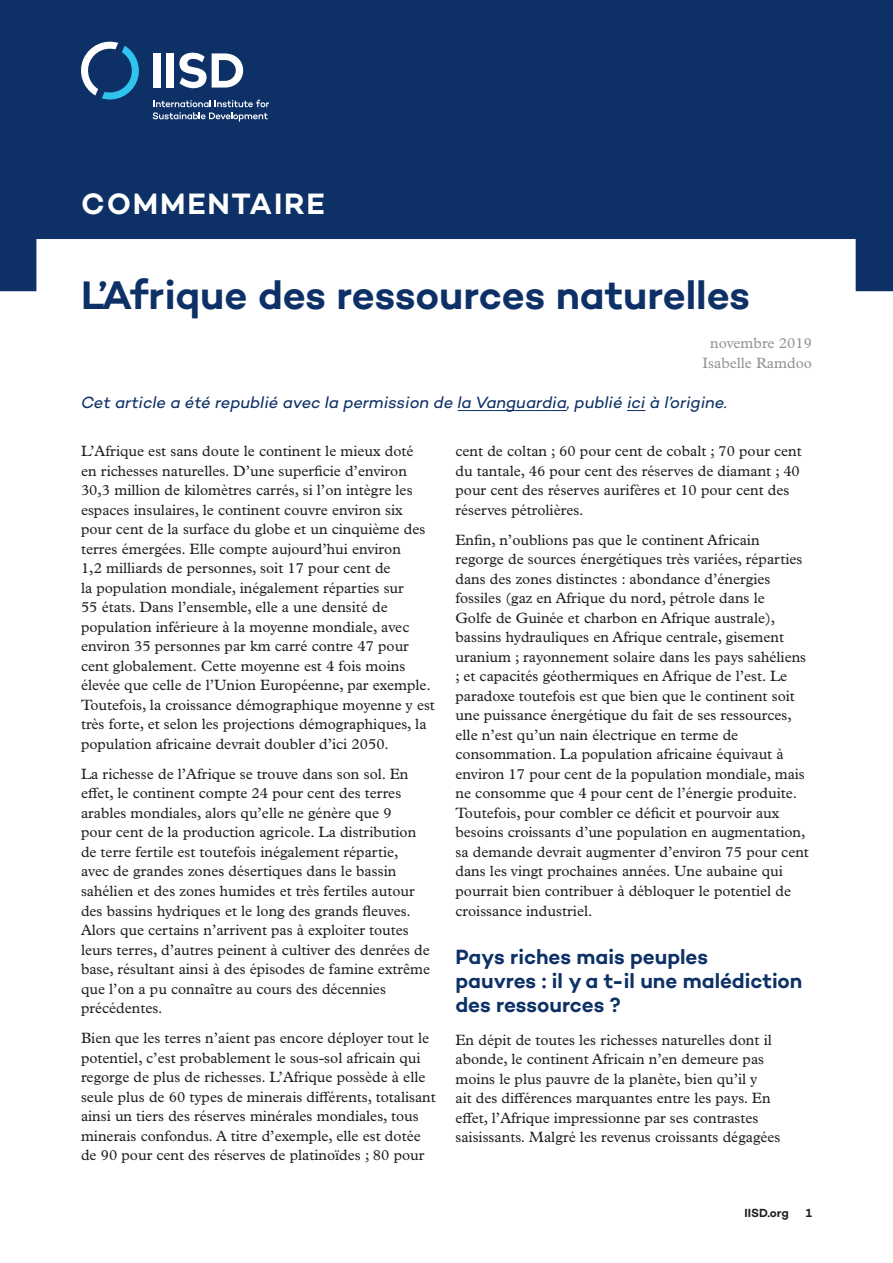
<style>
.page{position:relative;width:893px;height:1263px;background:#fff}
.page>*{position:absolute;margin:0;border:0;box-sizing:border-box;transform-origin:0 0}
.t1{font:600 40.5px "Campton";letter-spacing:-.005em;color:#0d3166}
.t2{font:600 30px "Campton";letter-spacing:.06em;color:#fff}
.t3{font:600 21px/24px "Campton";letter-spacing:-.005em;color:#0d3166}
.Body_copy{font:italic 16.5px "Campton";color:#0d3166}
.Body_copy-2{font:15px/19.5px "Plantin MT Pro";color:#231f20}
.Body_copy-3{font:15px/19.5px "Plantin MT Pro";color:#919394;text-align:center}
.t4{font:600 12px "Campton";letter-spacing:-.005em;color:#231f20}
</style>
<div class="page">
<svg style="left:0;top:0;width:893px;height:291px;fill:#0d3166"></svg>
<svg style="left:81px;top:42px;width:61px;height:60px;background:#33618e"></svg>
<svg style="left:153px;top:100px;width:116px;height:22px;background:#456189"></svg>
<div style="left:153px;top:53px;width:8px;height:35px;background:#fff"></div>
<div style="left:167px;top:53px;width:7px;height:35px;background:#fff"></div>
<svg style="left:179px;top:53px;width:64px;height:35px"></svg>
<hr style="left:458px;top:410px;width:109px;height:1px;background:#0d3166">
<svg style="left:627px;top:410px;width:18px;height:1px"></svg>
<h2 class="t2" style="left:81px;top:184px;width:245px">COMMENTAIRE</h2>
<p class="t1" style="left:81px;top:269px;width:670px">L’Afrique des ressources naturelles</p>
<p class="Body_copy-3" style="left:703px;top:334px;width:111px">novembre 2019<br>Isabelle Ramdoo</p>
<p class="Body_copy" style="left:81px;top:392px;width:648px">Cet article a été republié avec la permission de la Vanguardia, publié ici à l’origine.</p>
<p class="Body_copy-2" style="left:81px;top:441px;width:355px">L’Afrique est sans doute le continent le mieux doté<br>en richesses naturelles. D’une superficie d’environ 30,3 million de kilomètres carrés, si l’on intègre les espaces insulaires, le continent couvre environ six pour cent de la surface du globe et un cinquième des terres émergées. Elle compte aujourd’hui environ<br>1,2 milliards de personnes, soit 17 pour cent de<br>la population mondiale, inégalement réparties sur<br>55 états. Dans l’ensemble, elle a une densité de population inférieure à la moyenne mondiale, avec environ 35 personnes par km carré contre 47 pour cent globalement. Cette moyenne est 4 fois moins élevée que celle de l’Union Européenne, par exemple.<br>Toutefois, la croissance démographique moyenne y est très forte, et selon les projections démographiques, la population africaine devrait doubler d’ici 2050.</p>
<p class="Body_copy-2" style="left:81px;top:764px;width:351px">La richesse de l’Afrique se trouve dans son sol. En effet, le continent compte 24 pour cent des terres arables mondiales, alors qu’elle ne génère que 9<br>pour cent de la production agricole. La distribution de terre fertile est toutefois inégalement répartie, avec de grandes zones désertiques dans le bassin sahélien et des zones humides et très fertiles autour des bassins hydriques et le long des grands fleuves.<br>Alors que certains n’arrivent pas à exploiter toutes leurs terres, d’autres peinent à cultiver des denrées de base, résultant ainsi à des épisodes de famine extrême que l’on a pu connaître au cours des décennies précédentes.</p>
<p class="Body_copy-2" style="left:81px;top:1028px;width:356px">Bien que les terres n’aient pas encore déployer tout le potentiel, c’est probablement le sous-sol africain qui regorge de plus de richesses. L’Afrique possède à elle seule plus de 60 types de minerais différents, totalisant ainsi un tiers des réserves minérales mondiales, tous minerais confondus. A titre d’exemple, elle est dotée de 90 pour cent des réserves de platinoïdes ; 80 pour</p>
<p class="Body_copy-2" style="left:455px;top:441px;width:348px">cent de coltan ; 60 pour cent de cobalt ; 70 pour cent du tantale, 46 pour cent des réserves de diamant ; 40 pour cent des réserves aurifères et 10 pour cent des réserves pétrolières.</p>
<p class="Body_copy-2" style="left:455px;top:530px;width:355px">Enfin, n’oublions pas que le continent Africain regorge de sources énergétiques très variées, réparties dans des zones distinctes : abondance d’énergies fossiles (gaz en Afrique du nord, pétrole dans le<br>Golfe de Guinée et charbon en Afrique australe), bassins hydrauliques en Afrique centrale, gisement uranium ; rayonnement solaire dans les pays sahéliens ; et capacités géothermiques en Afrique de l’est. Le paradoxe toutefois est que bien que le continent soit une puissance énergétique du fait de ses ressources, elle n’est qu’un nain électrique en terme de consommation. La population africaine équivaut à environ 17 pour cent de la population mondiale, mais ne consomme que 4 pour cent de l’énergie produite.<br>Toutefois, pour combler ce déficit et pourvoir aux besoins croissants d’une population en augmentation, sa demande devrait augmenter d’environ 75 pour cent dans les vingt prochaines années. Une aubaine qui pourrait bien contribuer à débloquer le potentiel de croissance industriel.</p>
<h2 class="t3" style="left:455px;top:944px;width:348px">Pays riches mais peuples<br>pauvres : il y a t-il une malédiction des ressources ?</h2>
<p class="Body_copy-2" style="left:455px;top:1030px;width:327px">En dépit de toutes les richesses naturelles dont il abonde, le continent Africain n’en demeure pas moins le plus pauvre de la planète, bien qu’il y<br>ait des différences marquantes entre les pays. En effet, l’Afrique impressionne par ses contrastes saisissants. Malgré les revenus croissants dégagées</p>
<p class="t4" style="left:744px;top:1205px;width:46px">IISD.org</p>
<p class="t4" style="left:806px;top:1205px;width:8px">1</p>
</div>
